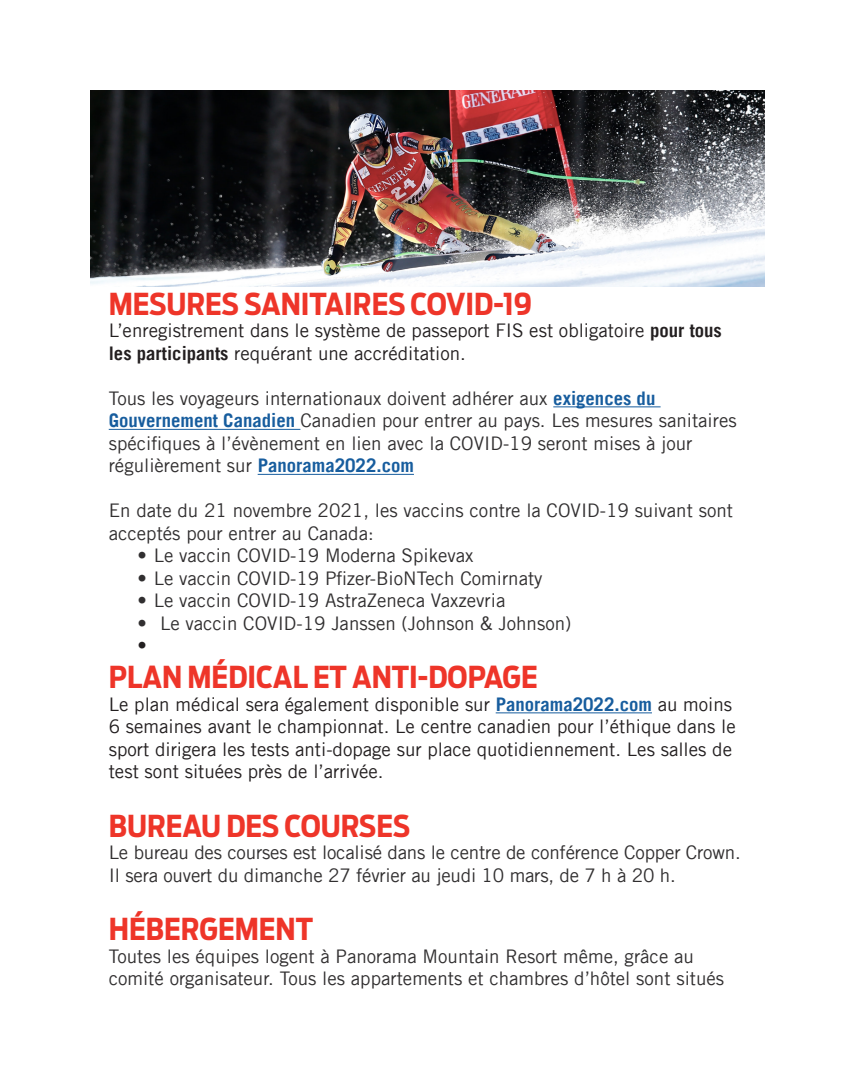
<style>
.page{position:relative;width:855px;height:1080px;background:#fff}
.page>*{position:absolute;margin:0;border:0;box-sizing:border-box;transform-origin:0 0}
.t1{font:700 30px "Antenna Cond";color:#ee3529}
.t2{font:18.75px/22.5px "Trade Gothic LT";color:#312f30}
.t3{font:18.75px/22.5px "Trade Gothic LT";color:#231f20}
.t4{font:700 18.75px "Trade Gothic LT";color:#231f20}
.s1{font-weight:700}
.s2{font-weight:700;color:#175d9e}
</style>
<div class="page">
<img style="left:90px;top:90px;width:675px;height:197px">
<hr style="left:553px;top:406px;width:108px;height:1px;background:#175d9e">
<hr style="left:109px;top:429px;width:191px;height:1px;background:#175d9e">
<hr style="left:258px;top:474px;width:156px;height:1px;background:#175d9e">
<hr style="left:496px;top:712px;width:156px;height:1px;background:#175d9e">
<p class="t1" style="left:109px;top:286px;width:425px">MESURES SANITAIRES COVID-19</p>
<p class="t3" style="left:109px;top:319px;width:615px">L’enregistrement dans le système de passeport FIS est obligatoire <span class="s1">pour tous les participants</span> requérant une accréditation.</p>
<p class="t2" style="left:109px;top:387px;width:630px">Tous les voyageurs internationaux doivent adhérer aux <span class="s2">exigences du Gouvernement Canadien</span> Canadien pour entrer au pays. Les mesures sanitaires spécifiques à l’évènement en lien avec la COVID-19 seront mises à jour régulièrement sur <span class="s2">Panorama2022.com</span></p>
<p class="t2" style="left:109px;top:499px;width:626px">En date du 21 novembre 2021, les vaccins contre la COVID-19 suivant sont acceptés pour entrer au Canada:</p>
<p class="t2" style="left:138px;top:544px;width:338px">• Le vaccin COVID-19 Moderna Spikevax</p>
<p class="t2" style="left:138px;top:567px;width:407px">• Le vaccin COVID-19 Pfizer-BioNTech Comirnaty</p>
<p class="t2" style="left:138px;top:589px;width:369px">• Le vaccin COVID-19 AstraZeneca Vaxzevria</p>
<p class="t2" style="left:138px;top:612px;width:435px">• Le vaccin COVID-19 Janssen (Johnson &amp; Johnson)</p>
<p class="t4" style="left:138px;top:634px;width:11px">•</p>
<p class="t1" style="left:109px;top:660px;width:430px">PLAN MÉDICAL ET ANTI-DOPAGE</p>
<p class="t3" style="left:109px;top:693px;width:629px">Le plan médical sera également disponible sur <span class="s2">Panorama2022.com</span> au moins 6 semaines avant le championnat. Le centre canadien pour l’éthique dans le sport dirigera les tests anti-dopage sur place quotidiennement. Les salles de test sont situées près de l’arrivée.</p>
<p class="t1" style="left:109px;top:808px;width:303px">BUREAU DES COURSES</p>
<p class="t2" style="left:109px;top:841px;width:634px">Le bureau des courses est localisé dans le centre de conférence Copper Crown.<br>Il sera ouvert du dimanche 27 février au jeudi 10 mars, de 7 h à 20 h.</p>
<p class="t1" style="left:109px;top:912px;width:206px">HÉBERGEMENT</p>
<p class="t2" style="left:109px;top:945px;width:617px">Toutes les équipes logent à Panorama Mountain Resort même, grâce au comité organisateur. Tous les appartements et chambres d’hôtel sont situés</p>
</div>
